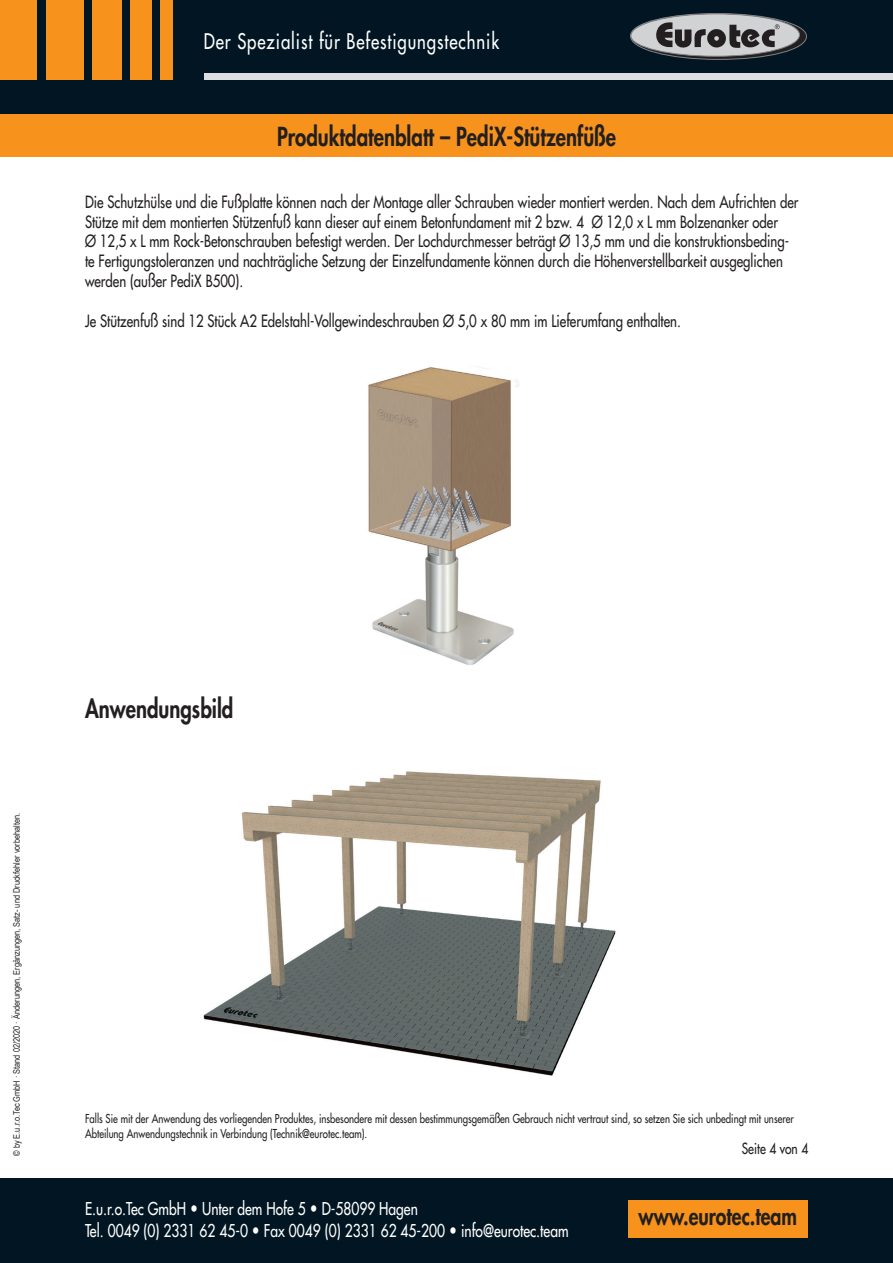
<style>
.page{position:relative;width:893px;height:1263px;background:#fff}
.page>*{position:absolute;margin:0;border:0;box-sizing:border-box;transform-origin:0 0}
.t1{font:800 25.5px "Futura Std";color:#231f20;scale:.8 1}
.t2{font:800 24.3px "Futura Std";color:#231f20;scale:.8 1}
.t3{font:500 21px "Futura Std";letter-spacing:.055em;color:#fff;scale:.8 1}
.t4{font:500 17.25px/22.5px "Futura Std";color:#fff;scale:.8 1}
.t5{font:500 16.5px/19.8px "Futura Std";color:#231f20;scale:.8 1}
.t6{font:500 15px "Futura Std";color:#231f20;scale:.8 1}
.t7{font:500 12px/14.4px "Futura Std";color:#231f20;scale:.8 1}
.t8{font:9px "Arial Narrow";color:#231f20}
.s1{font-weight:800}
</style>
<div class="page">
<div style="left:0;top:0;width:893px;height:137px;background:#011622"></div>
<div style="left:204px;top:74px;width:689px;height:6px;background:#dcdddf"></div>
<svg style="left:630px;top:13px;width:176px;height:46px"></svg>
<div style="left:631px;top:14px;width:168px;height:42px;background:#d1d2d4;border-radius:50%"></div>
<div style="left:630px;top:14px;width:170px;height:43px;border:1px solid #808285;border-radius:50%"></div>
<div style="left:630px;top:13px;width:177px;height:47px;border:1px solid #808285;border-radius:50%"></div>
<svg style="left:656px;top:22px;width:124px;height:27px"></svg>
<div style="left:0;top:0;width:37px;height:80px;background:#f7931d"></div>
<div style="left:46px;top:0;width:38px;height:80px;background:#f7931d"></div>
<div style="left:92px;top:0;width:30px;height:80px;background:#f7931d"></div>
<div style="left:131px;top:0;width:21px;height:80px;background:#f7931d"></div>
<div style="left:161px;top:0;width:12px;height:80px;background:#f7931d"></div>
<div style="left:0;top:114px;width:893px;height:43px;background:#f7931d"></div>
<div style="left:0;top:1178px;width:893px;height:85px;background:#011622"></div>
<div style="left:628px;top:1200px;width:180px;height:37px;background:#f7931d"></div>
<img style="left:368px;top:367px;width:151px;height:298px">
<img style="left:203px;top:771px;width:413px;height:305px">
<p class="t3" style="left:204px;top:28px;width:371px">Der Spezialist für Befestigungstechnik</p>
<h1 class="t1" style="left:277px;top:121px;width:425px">Produktdatenblatt – PediX-Stützenfüße</h1>
<p class="t5" style="left:85px;top:192px;width:893px">Die Schutzhülse und die Fußplatte können nach der Montage aller Schrauben wieder montiert werden. Nach dem Aufrichten der Stütze mit dem montierten Stützenfuß kann dieser auf einem Betonfundament mit 2 bzw. 4 Ø 12,0 x L mm Bolzenanker oder<br>Ø 12,5 x L mm Rock-Betonschrauben befestigt werden. Der Lochdurchmesser beträgt Ø 13,5 mm und die konstruktionsbeding&shy;te Fertigungstoleranzen und nachträgliche Setzung der Einzelfundamente können durch die Höhenverstellbarkeit ausgeglichen werden (außer PediX B500).</p>
<p class="t5" style="left:85px;top:311px;width:746px">Je Stützenfuß sind 12 Stück A2 Edelstahl-Vollgewindeschrauben Ø 5,0 x 80 mm im Lieferumfang enthalten.</p>
<p class="t8" style="left:10px;top:1156px;width:345px;rotate:-90deg">© by E.u.r.o.Tec GmbH · Stand 02/2020 · Änderungen, Ergänzungen, Satz- und Druckfehler vorbehalten.</p>
<h1 class="t1" style="left:85px;top:693px;width:187px">Anwendungsbild</h1>
<p class="t7" style="left:85px;top:1112px;width:887px">Falls Sie mit der Anwendung des vorliegenden Produktes, insbesondere mit dessen bestimmungsgemäßen Gebrauch nicht vertraut sind, so setzen Sie sich unbedingt mit unserer<br>Abteilung Anwendungstechnik in Verbindung (Technik@eurotec.team).</p>
<p class="t6" style="left:742px;top:1139px;width:85px">Seite 4 von 4</p>
<p class="t4" style="left:85px;top:1197px;width:606px">E.u.r.o.Tec GmbH <span class="s1">•</span> Unter dem Hofe 5 <span class="s1">•</span> D-58099 Hagen<br>Tel. 0049 (0) 2331 62 45-0 <span class="s1">•</span> Fax 0049 (0) 2331 62 45-200 <span class="s1">•</span> info@eurotec.team</p>
<h2 class="t2" style="left:638px;top:1201px;width:200px">www.eurotec.team</h2>
</div>
